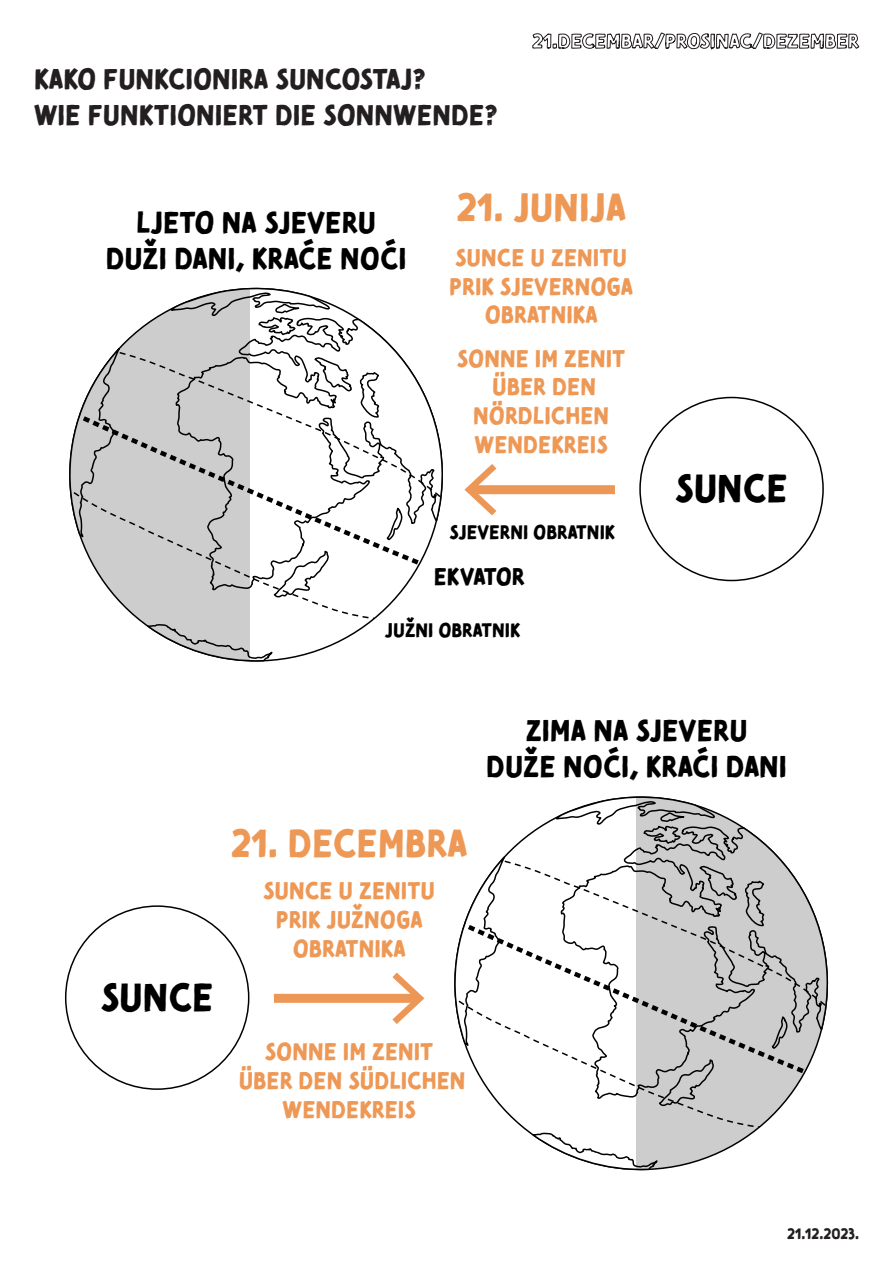
<style>
.page{position:relative;width:893px;height:1263px;background:#fff}
.page>*{position:absolute;margin:0;border:0;box-sizing:border-box;transform-origin:0 0}
.t1{font:39px "Tomarik Brush";color:#ee9856}
.t2{font:39px "Tomarik Brush";color:#000001}
.t3{font:30px/36px "Tomarik Brush";color:#000001;text-align:center}
.t4{font:28.5px "Tomarik Brush";color:#231f20}
.t5{font:24px/28.8px "Tomarik Brush";color:#ee9856;text-align:center}
.t6{font:24px "Tomarik Brush";letter-spacing:-.025em;color:#000001}
.t7{font:19.5px "Tomarik Brush";color:#000001}
.t8{font:15px "Tomarik Brush";color:#231f20}
</style>
<div class="page">
<svg style="left:532px;top:32px;width:328px;height:18px"></svg>
<svg style="left:454px;top:796px;width:201px;height:375px"></svg>
<svg style="left:637px;top:797px;width:192px;height:374px;fill:#cdcdcd"></svg>
<div style="left:274px;top:994px;width:144px;height:9px;background:#ec9756"></div>
<svg style="left:392px;top:972px;width:32px;height:52px"></svg>
<svg style="left:416px;top:558px;width:8px;height:13px"></svg>
<svg style="left:404px;top:360px;width:39px;height:141px"></svg>
<svg style="left:235px;top:288px;width:169px;height:374px"></svg>
<svg style="left:69px;top:289px;width:181px;height:373px;fill:#cdcdcd"></svg>
<div style="left:471px;top:485px;width:144px;height:9px;background:#ec9756"></div>
<svg style="left:464px;top:464px;width:32px;height:51px"></svg>
<p class="t4" style="left:34px;top:54px;width:394px">KAKO FUNKCIONIRA SUNCOSTAJ?</p>
<p class="t4" style="left:34px;top:89px;width:466px">WIE FUNKTIONIERT DIE SONNWENDE?</p>
<p class="t3" style="left:106px;top:202px;width:302px">LJETO NA SJEVERU<br>DUŽI DANI, KRAĆE NOĆI</p>
<h1 class="t1" style="left:456px;top:172px;width:171px">21. JUNIJA</h1>
<p class="t5" style="left:449px;top:240px;width:185px">SUNCE U ZENITU<br>PRIK SJEVERNOGA<br>OBRATNIKA</p>
<p class="t5" style="left:457px;top:341px;width:170px">SONNE IM ZENIT<br>ÜBER DEN<br>NÖRDLICHEN<br>WENDEKREIS</p>
<p class="t7" style="left:450px;top:514px;width:167px">SJEVERNI OBRATNIK</p>
<p class="t6" style="left:434px;top:554px;width:93px">EKVATOR</p>
<p class="t7" style="left:385px;top:612px;width:137px">JUŽNI OBRATNIK</p>
<h1 class="t2" style="left:675px;top:453px;width:114px">SUNCE</h1>
<h1 class="t2" style="left:101px;top:961px;width:114px">SUNCE</h1>
<h1 class="t1" style="left:231px;top:808px;width:238px">21. DECEMBRA</h1>
<p class="t5" style="left:263px;top:874px;width:173px">SUNCE U ZENITU<br>PRIK JUŽNOGA<br>OBRATNIKA</p>
<p class="t5" style="left:239px;top:1035px;width:228px">SONNE IM ZENIT<br>ÜBER DEN SÜDLICHEN<br>WENDEKREIS</p>
<p class="t3" style="left:486px;top:709px;width:302px">ZIMA NA SJEVERU<br>DUŽE NOĆI, KRAĆI DANI</p>
<p class="t8" style="left:787px;top:1220px;width:73px">21.12.2023.</p>
</div>
